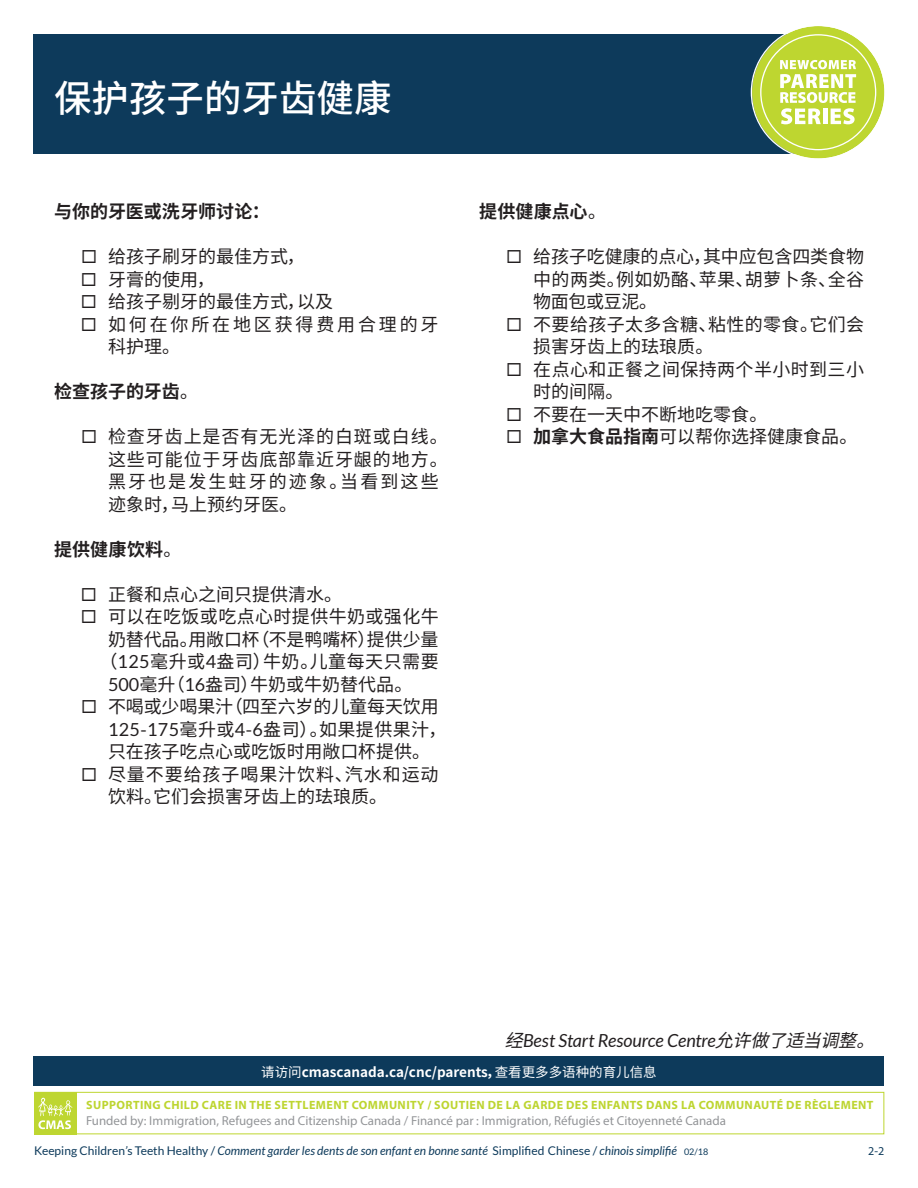
<style>
.page{position:relative;width:918px;height:1188px;background:#fff}
.page>*{position:absolute;margin:0;border:0;box-sizing:border-box;transform-origin:0 0}
.t1{font:500 37.5px "Source Han Sans SC";color:#fff}
.t2{font:18px/22.5px "Source Han Sans SC";color:#231f20}
.t3{font:18px/22.5px "Source Han Sans SC";letter-spacing:.05em;color:#231f20}
.t4{font:18px/22.5px "Source Han Sans SC";letter-spacing:.02em;color:#231f20}
.t5{font:700 18px "Source Han Sans SC";letter-spacing:.005em;color:#231f20}
.t6{font:italic 18px "Lato";letter-spacing:-.01em;color:#231f20}
.t7{font:18px/22.5px "Source Han Sans SC";letter-spacing:.16em;color:#231f20}
.t8{font:18px "Source Han Sans SC";letter-spacing:.03em;color:#231f20}
.t9{font:700 13.5px "Source Han Sans SC";color:#fff}
.t10{font:12.9px "Myriad Pro";color:#939598}
.t11{font:italic 12px "Lato";color:#0d3a5b}
.t12{font:700 12px "Myriad Pro";letter-spacing:.035em;color:#bdd530}
.t13{font:12px "Myriad Pro";color:#0d3a5b}
.s1{font-weight:400}
.s2{font-family:"Lato"}
.s3{font-weight:700}
.s4{font-family:"Source Han Sans SC"}
.s5{font-style:normal}
.s6{font-style:normal;font-size:9px}
</style>
<div class="page">
<div style="left:34px;top:1056px;width:850px;height:30px;background:#0d3a5b"></div>
<div style="left:34px;top:1092px;width:850px;height:42px;border:1px solid #bed630"></div>
<div style="left:34px;top:1092px;width:42px;height:42px;background:#bed631"></div>
<svg style="left:38px;top:1097px;width:35px;height:32px"></svg>
<div style="left:34px;top:34px;width:788px;height:119px;background:#0d3a5b"></div>
<svg style="left:751px;top:26px;width:134px;height:133px"></svg>
<h1 class="t1" style="left:54px;top:78px;width:339px">保护孩子的牙齿健康</h1>
<p class="t5" style="left:54px;top:202px;width:217px">与你的牙医或洗牙师讨论：</p>
<p class="t2" style="left:81px;top:246px;width:225px">◻ 给孩子刷牙的最佳方式，</p>
<p class="t2" style="left:81px;top:269px;width:135px">◻ 牙膏的使用，</p>
<p class="t2" style="left:81px;top:291px;width:254px">◻ 给孩子剔牙的最佳方式，以及</p>
<p class="t7" style="left:108px;top:314px;width:332px;text-indent:-27px">◻ 如何在你所在地区获得费用合理的牙科护理。</p>
<p class="t5" style="left:54px;top:382px;width:146px">检查孩子的牙齿<span class="s1">。</span></p>
<p class="t3" style="left:108px;top:426px;width:341px;text-indent:-27px">◻ 检查牙齿上是否有无光泽的白斑或白线。这些可能位于牙齿底部靠近牙龈的地方。黑牙也是发生蛀牙的迹象。当看到这些迹象时，马上预约牙医。</p>
<p class="t5" style="left:54px;top:539px;width:129px">提供健康饮料<span class="s1">。</span></p>
<p class="t2" style="left:81px;top:584px;width:263px">◻ 正餐和点心之间只提供清水。</p>
<p class="t4" style="left:81px;top:606px;width:359px">◻ 可以在吃饭或吃点心时提供牛奶或强化牛</p>
<p class="t2" style="left:108px;top:629px;width:332px">奶替代品。用敞口杯（不是鸭嘴杯）提供少量</p>
<p class="t8" style="left:100px;top:652px;width:341px">（<span class="s2">125</span>毫升或<span class="s2">4</span>盎司）牛奶。儿童每天只需要</p>
<p class="t2" style="left:108px;top:674px;width:306px"><span class="s2">500</span>毫升（<span class="s2">16</span>盎司）牛奶或牛奶替代品。</p>
<p class="t2" style="left:108px;top:696px;width:340px;text-indent:-27px">◻ 不喝或少喝果汁（四至六岁的儿童每天饮用<br><span class="s2">125</span>-<span class="s2">175</span>毫升或<span class="s2">4</span>-<span class="s2">6</span>盎司）。如果提供果汁，只在孩子吃点心或吃饭时用敞口杯提供。</p>
<p class="t3" style="left:108px;top:764px;width:332px;text-indent:-27px">◻ 尽量不要给孩子喝果汁饮料、汽水和运动饮料。它们会损害牙齿上的珐琅质。</p>
<p class="t5" style="left:479px;top:202px;width:128px">提供健康点心<span class="s1">。</span></p>
<p class="t2" style="left:533px;top:246px;width:332px;text-align:justify;text-indent:-27px">◻ 给孩子吃健康的点心，其中应包含四类食物中的两类。例如奶酪、苹果、胡萝卜条、全谷物面包或豆泥。</p>
<p class="t4" style="left:533px;top:314px;width:332px;text-indent:-27px">◻ 不要给孩子太多含糖、粘性的零食。它们会损害牙齿上的珐琅质。</p>
<p class="t4" style="left:533px;top:359px;width:332px;text-indent:-27px">◻ 在点心和正餐之间保持两个半小时到三小时的间隔。</p>
<p class="t2" style="left:506px;top:404px;width:263px">◻ 不要在一天中不断地吃零食。</p>
<p class="t2" style="left:506px;top:426px;width:353px">◻ <span class="s3">加拿大食品指南</span>可以帮你选择健康食品。</p>
<p class="t6" style="left:505px;top:1031px;width:382px"><span class="s4">经</span>Best Start Resource Centre<span class="s4">允许做了适当调整。</span></p>
<p class="t9" style="left:261px;top:1064px;width:397px"><span class="s1">请访问</span>cmascanada.ca/cnc/parents，<span class="s1">查看更多多语种的育儿信息</span></p>
<p class="t12" style="left:86px;top:1097px;width:789px">SUPPORTING CHILD CARE IN THE SETTLEMENT COMMUNITY / SOUTIEN DE LA GARDE DES ENFANTS DANS LA COMMUNAUTÉ DE RÈGLEMENT</p>
<p class="t10" style="left:86px;top:1113px;width:642px">Funded by: Immigration, Refugees and Citizenship Canada / Financé par : Immigration, Réfugiés et Citoyenneté Canada</p>
<p class="t11" style="left:34px;top:1144px;width:676px"><span class="s5">Keeping Children</span>’<span class="s5">s Teeth Healthy /</span> Comment garder les dents de son enfant en bonne santé <span class="s5">Simplified Chinese /</span> chinois simplifié <span class="s6">02/18</span></p>
<p class="t13" style="left:868px;top:1144px;width:17px">1-2</p>
<p class="t13" style="left:868px;top:1144px;width:8px">2</p>
</div>
